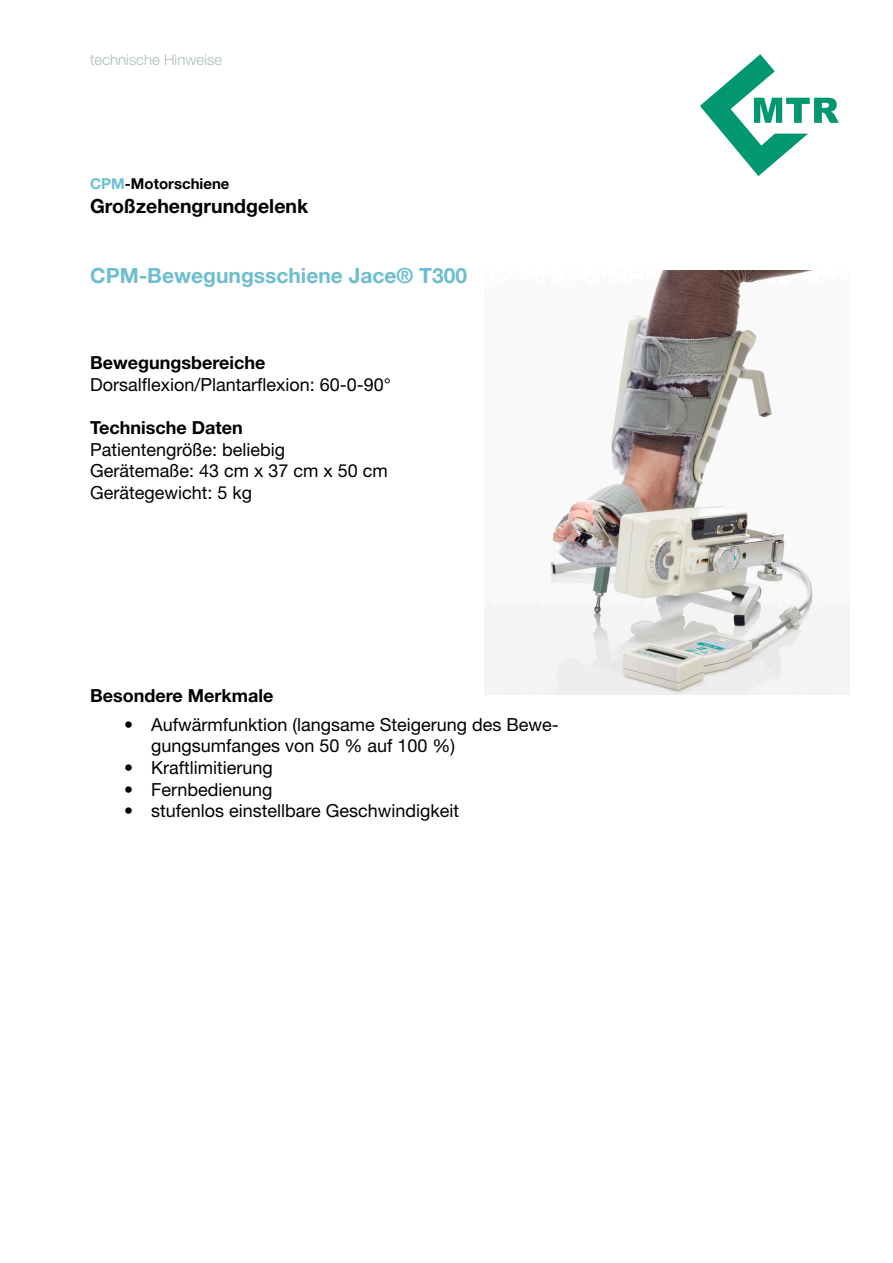
<style>
.page{position:relative;width:893px;height:1263px;background:#fff}
.page>*{position:absolute;margin:0;border:0;box-sizing:border-box;transform-origin:0 0}
.t1{font:700 21px "Helvetica Neue LT Pro";color:#6dbed0}
.t2{font:700 19.5px "Helvetica Neue LT Pro";color:#000}
.t3{font:18px/21.6px "Helvetica Neue LT Pro";color:#000}
.t4{font:700 18px "Helvetica Neue LT Pro";color:#000}
.t5{font:300 15px "Helvetica Neue LT Pro";color:#afbbba}
.t6{font:700 15px "Helvetica Neue LT Pro";color:#000}
.s1{color:#6dbed0}
</style>
<div class="page">
<svg style="left:700px;top:54px;width:139px;height:122px"></svg>
<img style="left:485px;top:271px;width:365px;height:423px">
<p class="t5" style="left:90px;top:50px;width:133px">technische Hinweise</p>
<p class="t6" style="left:90px;top:175px;width:141px"><span class="s1">CPM</span>-Motorschiene</p>
<p class="t2" style="left:90px;top:194px;width:220px">Großzehengrundgelenk</p>
<p class="t1" style="left:90px;top:262px;width:378px">CPM-Bewegungsschiene Jace® T300</p>
<p class="t4" style="left:90px;top:352px;width:177px">Bewegungsbereiche</p>
<p class="t3" style="left:90px;top:373px;width:302px">Dorsalflexion/Plantarflexion: 60-0-90°</p>
<p class="t4" style="left:90px;top:417px;width:154px">Technische Daten</p>
<p class="t3" style="left:90px;top:438px;width:197px">Patientengröße: beliebig</p>
<p class="t3" style="left:90px;top:460px;width:299px">Gerätemaße: 43 cm x 37 cm x 50 cm</p>
<p class="t3" style="left:90px;top:481px;width:164px">Gerätegewicht: 5 kg</p>
<p class="t4" style="left:90px;top:684px;width:185px">Besondere Merkmale</p>
<p class="t3" style="left:151px;top:713px;width:409px;text-indent:-27px">• Aufwärmfunktion (langsame Steigerung des Bewe&shy;gungsumfanges von 50 % auf 100 %)</p>
<p class="t3" style="left:124px;top:756px;width:150px">• Kraftlimitierung</p>
<p class="t3" style="left:124px;top:778px;width:150px">• Fernbedienung</p>
<p class="t3" style="left:124px;top:799px;width:337px">• stufenlos einstellbare Geschwindigkeit</p>
</div>
